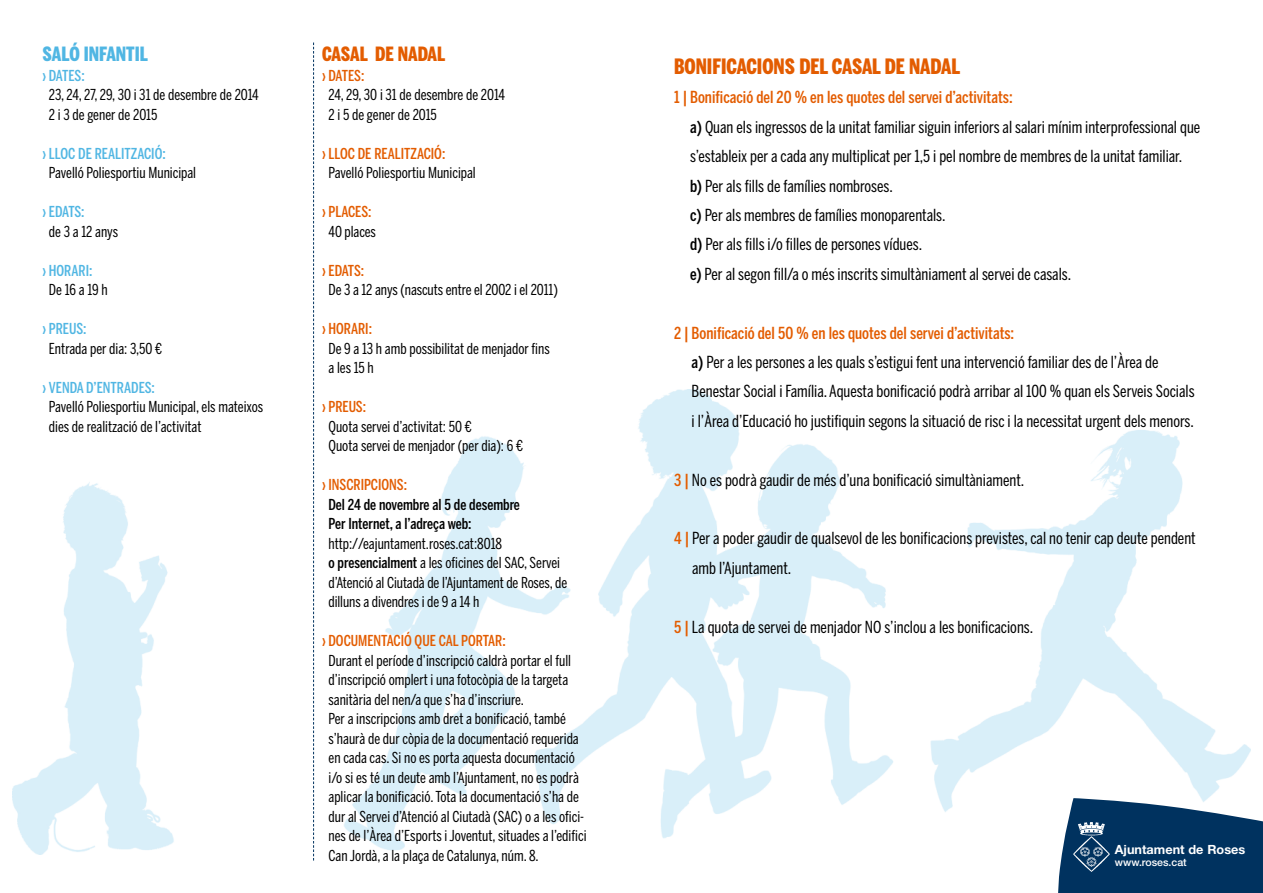
<style>
.page{position:relative;width:1263px;height:893px;background:#fff}
.page>*{position:absolute;margin:0;border:0;box-sizing:border-box;transform-origin:0 0}
.t1{font:900 21px "Benton Sans Comp";color:#e35c00}
.t2{font:900 19.5px "Benton Sans Comp";color:#50b6e3}
.t3{font:900 19.5px "Benton Sans Comp";color:#e35c00}
.t4{font:16.5px/29.4px "Benton Sans Comp";color:#000}
.t5{font:15px/19.5px "Benton Sans Comp";color:#000}
.t6{font:500 15px "Benton Sans Comp";color:#e35c00}
.t7{font:500 15px "Benton Sans Comp";color:#50b6e3}
.t8{font:500 15px/19.5px "Benton Sans Comp";color:#000}
.t9{font:15px "Benton Sans Comp";letter-spacing:.18em;color:#000}
.t10{font:700 12.75px "Helvetica Neue";color:#fff}
.t11{font:500 10.5px "Helvetica Neue";color:#fff}
.s1{font-weight:500}
.s2{font-weight:500;color:#e35c00}
</style>
<div class="page">
<img style="left:12px;top:389px;width:1239px;height:466px">
<svg style="left:313px;top:43px;width:1px;height:817px"></svg>
<svg style="left:1057px;top:798px;width:205px;height:95px;background:#234e75"></svg>
<img style="left:1074px;top:822px;width:35px;height:49px">
<hr style="left:1262px;top:821px;width:1px;height:72px;background:#00325f">
<h2 class="t2" style="left:43px;top:43px;width:107px">SALÓ INFANTIL</h2>
<p class="t7" style="left:43px;top:67px;width:44px">› DATES:</p>
<p class="t5" style="left:49px;top:85px;width:211px">23, 24, 27, 29, 30 i 31 de desembre de 2014<br>2 i 3 de gener de 2015</p>
<p class="t7" style="left:43px;top:145px;width:125px">› LLOC DE REALITZACIÓ:</p>
<p class="t5" style="left:49px;top:163px;width:149px">Pavelló Poliesportiu Municipal</p>
<p class="t7" style="left:43px;top:203px;width:44px">› EDATS:</p>
<p class="t5" style="left:49px;top:222px;width:71px">de 3 a 12 anys</p>
<p class="t7" style="left:43px;top:262px;width:51px">› HORARI:</p>
<p class="t9" style="left:49px;top:281px;width:60px">De16a19h</p>
<p class="t7" style="left:43px;top:320px;width:46px">› PREUS:</p>
<p class="t5" style="left:49px;top:339px;width:115px">Entrada per dia: 3,50 €</p>
<p class="t7" style="left:43px;top:379px;width:114px">› VENDA D’ENTRADES:</p>
<p class="t5" style="left:49px;top:397px;width:216px">Pavelló Poliesportiu Municipal,els mateixos dies de realització de l’activitat</p>
<h2 class="t3" style="left:322px;top:43px;width:125px">CASAL DE NADAL</h2>
<p class="t6" style="left:322px;top:67px;width:44px">› DATES:</p>
<p class="t5" style="left:328px;top:85px;width:178px">24, 29, 30 i 31 de desembre de 2014<br>2 i 5 de gener de 2015</p>
<p class="t6" style="left:322px;top:145px;width:125px">› LLOC DE REALITZACIÓ:</p>
<p class="t5" style="left:328px;top:163px;width:149px">Pavelló Poliesportiu Municipal</p>
<p class="t6" style="left:322px;top:203px;width:51px">› PLACES:</p>
<p class="t5" style="left:328px;top:222px;width:49px">40 places</p>
<p class="t6" style="left:322px;top:262px;width:44px">› EDATS:</p>
<p class="t5" style="left:328px;top:280px;width:231px">De 3 a 12 anys (nascuts entre el 2002 i el 2011)</p>
<p class="t6" style="left:322px;top:320px;width:51px">› HORARI:</p>
<p class="t5" style="left:328px;top:339px;width:223px">De 9 a 13 h amb possibilitat de menjador fins ales15h</p>
<p class="t6" style="left:322px;top:398px;width:46px">› PREUS:</p>
<p class="t5" style="left:328px;top:417px;width:196px">Quota servei d’activitat: 50 €<br>Quota servei de menjador (per dia): 6 €</p>
<p class="t6" style="left:322px;top:476px;width:87px">› INSCRIPCIONS:</p>
<p class="t8" style="left:328px;top:495px;width:193px">Del 24 de novembre al 5 de desembre<br>Per Internet, a l’adreça web:</p>
<p class="t5" style="left:328px;top:534px;width:240px">http://eajuntament.roses.cat:8018<br><span class="s1">o presencialment</span> a les oficines del SAC, Servei d’Atenció al Ciutadà de l’Ajuntament de Roses, de dilluns a divendres i de 9 a 14 h</p>
<p class="t6" style="left:322px;top:632px;width:185px">› DOCUMENTACIÓ QUE CAL PORTAR:</p>
<p class="t5" style="left:328px;top:651px;width:260px">Durant el període d’inscripció caldrà portar el full d’inscripció omplert i una fotocòpia de la targeta sanitària del nen/a que s’ha d’inscriure.<br>Per a inscripcions amb dret a bonificació, també s’haurà de dur còpia de la documentació requerida en cada cas. Si no es porta aquesta documentació i/o si es té un deute amb l’Ajuntament, no es podrà aplicar la bonificació. Tota la documentació s’ha de dur al Servei d’Atenció al Ciutadà (SAC) o a les ofici&shy;nes de l’Àrea d’Esports iJoventut,situades a l’edifici Can Jordà,a la plaça de Catalunya, núm. 8.</p>
<h1 class="t1" style="left:674px;top:54px;width:288px">BONIFICACIONS DEL CASAL DE NADAL</h1>
<p class="t4" style="left:690px;top:83px;width:512px;text-indent:-16px"><span class="s2">1 | Bonificació del 20 % en les quotes del servei d’activitats:<br></span><span class="s1">a)</span> Quan els ingressos de la unitat familiar siguin inferiors al salari mínim interprofessional que s’estableix per a cada any multiplicat per 1,5 i pel nombre de membres de la unitat familiar.<br><span class="s1">b)</span> Per als fills de famílies nombroses.<br><span class="s1">c)</span> Per als membres de famílies monoparentals.<br><span class="s1">d)</span> Per als fills i/o filles de persones vídues.<br><span class="s1">e)</span> Per al segon fill/a o més inscrits simultàniament al servei de casals.</p>
<p class="t4" style="left:692px;top:318px;width:504px;text-indent:-18px"><span class="s2">2 | Bonificació del 50 % en les quotes del servei d’activitats:<br></span><span class="s1">a)</span> Per a les persones a les quals s’estigui fent una intervenció familiar des de l’Àrea de Benestar Social i Família. Aquesta bonificació podrà arribar al 100 % quan els Serveis Socials i l’Àrea d’Educació ho justifiquin segons la situació de risc i la necessitat urgent dels menors.</p>
<p class="t4" style="left:674px;top:465px;width:352px"><span class="s2">3 |</span> No es podrà gaudir de més d’una bonificació simultàniament.</p>
<p class="t4" style="left:692px;top:524px;width:505px;text-indent:-18px"><span class="s2">4 |</span> Per a poder gaudir de qualsevol de les bonificacions previstes,cal no tenir cap deute pendent amb l’Ajuntament.</p>
<p class="t4" style="left:674px;top:612px;width:361px"><span class="s2">5 |</span> La quota de servei de menjador NO s’inclou a les bonificacions.</p>
<p class="t10" style="left:1115px;top:845px;width:132px">Ajuntament de Roses</p>
<p class="t11" style="left:1115px;top:858px;width:73px">www.roses.cat</p>
</div>
